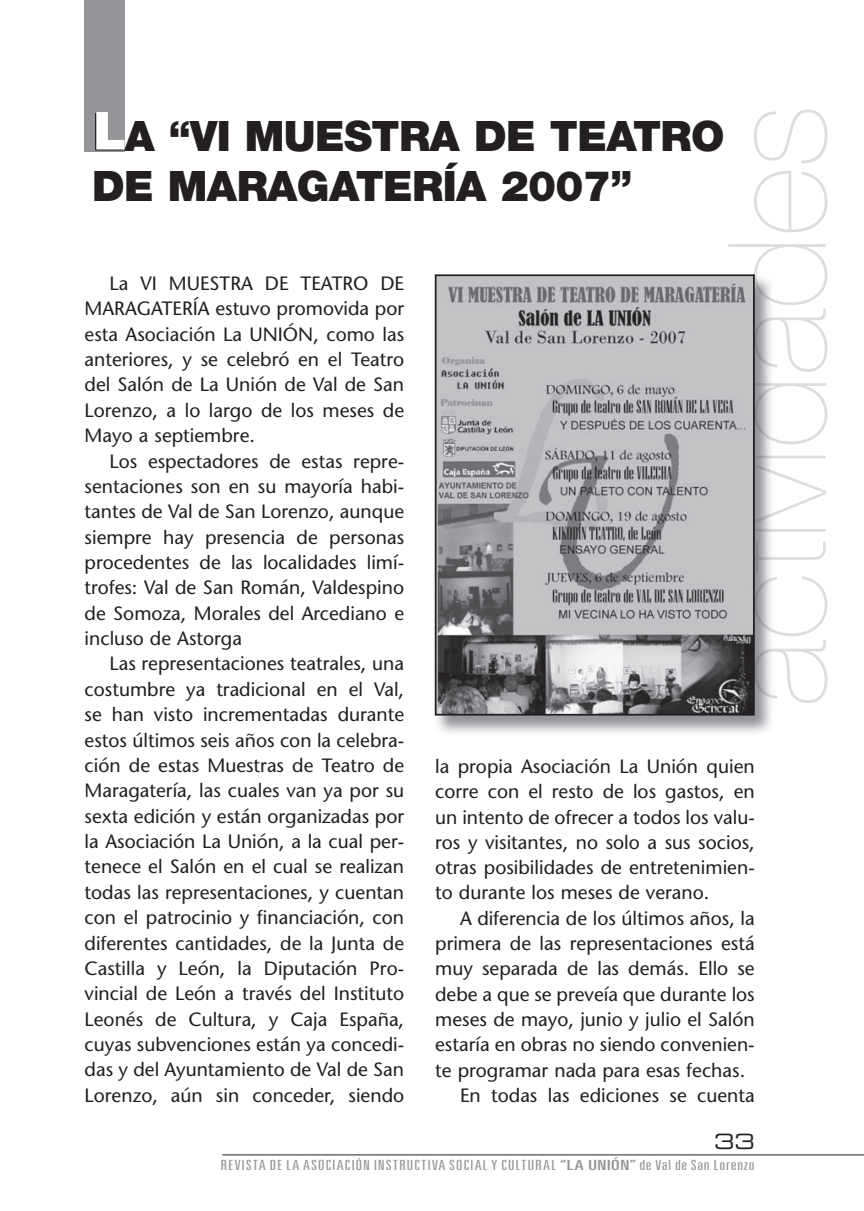
<style>
.page{position:relative;width:864px;height:1211px;background:#fff}
.page>*{position:absolute;margin:0;border:0;box-sizing:border-box;transform-origin:0 0}
.t1{font:200 136.5px "Helvetica Neue";color:#dcdddf}
.t2{font:900 52.5px "Helvetica Neue";color:#fff}
.t3{font:900 42px/50.6px "Helvetica Neue";letter-spacing:-.015em;color:#231f20}
.t4{font:21px "Eurostile Extended Two";color:#231f20}
.t5{font:19.25px/25.4px "Stone Sans";color:#231f20;text-align:justify}
.t6{font:300 ultra-condensed 14px "Univers";letter-spacing:.035em;color:#939598;scale:1.5 1}
.s1{font-weight:400}
</style>
<div class="page">
<hr style="left:222px;top:1154px;width:641px;height:1px;background:#231f20">
<div style="left:84px;top:0;width:41px;height:151px;background:#939598"></div>
<img style="left:434px;top:703px;width:337px;height:30px">
<img style="left:754px;top:273px;width:22px;height:430px">
<img style="left:437px;top:277px;width:314px;height:435px">
<div style="left:434px;top:274px;width:320px;height:441px;border:2px solid #231f20"></div>
<h1 class="t1" style="left:698px;top:706px;width:603px;rotate:-90deg">actividades</h1>
<h2 class="t2" style="left:93px;top:99px;width:35px">L</h2>
<h3 class="t3" style="left:92px;top:110px;width:633px;text-indent:32px">A “VI MUESTRA DE TEATRO<br>DE MARAGATERÍA 2007”</h3>
<p class="t5" style="left:85px;top:270px;width:321px;text-indent:25px">La VI MUESTRA DE TEATRO DE MARAGATERÍA estuvo promovida por esta Asociación La UNIÓN, como las anteriores, y se celebró en el Teatro del Salón de La Unión de Val de San Lorenzo, a lo largo de los meses de Mayo a septiembre.</p>
<p class="t5" style="left:85px;top:448px;width:321px;text-indent:25px">Los espectadores de estas repre&shy;sentaciones son en su mayoría habi&shy;tantes de Val de San Lorenzo, aunque siempre hay presencia de personas procedentes de las localidades limí&shy;trofes: Val de San Román, Valdespino de Somoza, Morales del Arcediano e incluso de Astorga</p>
<p class="t5" style="left:85px;top:651px;width:321px;text-indent:25px">Las representaciones teatrales, una costumbre ya tradicional en el Val, se han visto incrementadas durante estos últimos seis años con la celebra&shy;ción de estas Muestras de Teatro de Maragatería, las cuales van ya por su sexta edición y están organizadas por la Asociación La Unión, a la cual per&shy;tenece el Salón en el cual se realizan todas las representaciones, y cuentan con el patrocinio y financiación, con diferentes cantidades, de la Junta de Castilla y León, la Diputación Pro&shy;vincial de León a través del Instituto Leonés de Cultura, y Caja España, cuyas subvenciones están ya concedi&shy;das y del Ayuntamiento de Val de San Lorenzo, aún sin conceder, siendo</p>
<p class="t5" style="left:435px;top:753px;width:321px">la propia Asociación La Unión quien corre con el resto de los gastos, en un intento de ofrecer a todos los valu&shy;ros y visitantes, no solo a sus socios, otras posibilidades de entretenimien&shy;to durante los meses de verano.</p>
<p class="t5" style="left:460px;top:905px;width:296px">A diferencia de los últimos años, la</p>
<p class="t5" style="left:435px;top:930px;width:321px">primera de las representaciones está</p>
<p class="t5" style="left:435px;top:955px;width:321px">muy separada de las demás. Ello se</p>
<p class="t5" style="left:435px;top:981px;width:321px">debe a que se preveía que durante los</p>
<p class="t5" style="left:435px;top:1006px;width:321px">meses de mayo, junio y julio el Salón</p>
<p class="t5" style="left:435px;top:1031px;width:321px">estaría en obras no siendo convenien-</p>
<p class="t5" style="left:435px;top:1057px;width:311px">te programar nada para esas fechas.</p>
<p class="t5" style="left:460px;top:1082px;width:296px">En todas las ediciones se cuenta</p>
<p class="t4" style="left:714px;top:1127px;width:42px">33</p>
<p class="t6" style="left:220px;top:1158px;width:357px">REVISTA DE LA ASOCIACIÓN INSTRUCTIVA SOCIAL Y CULTURAL <span class="s1">“LA UNIÓN”</span> de Val de San Lorenzo</p>
</div>
